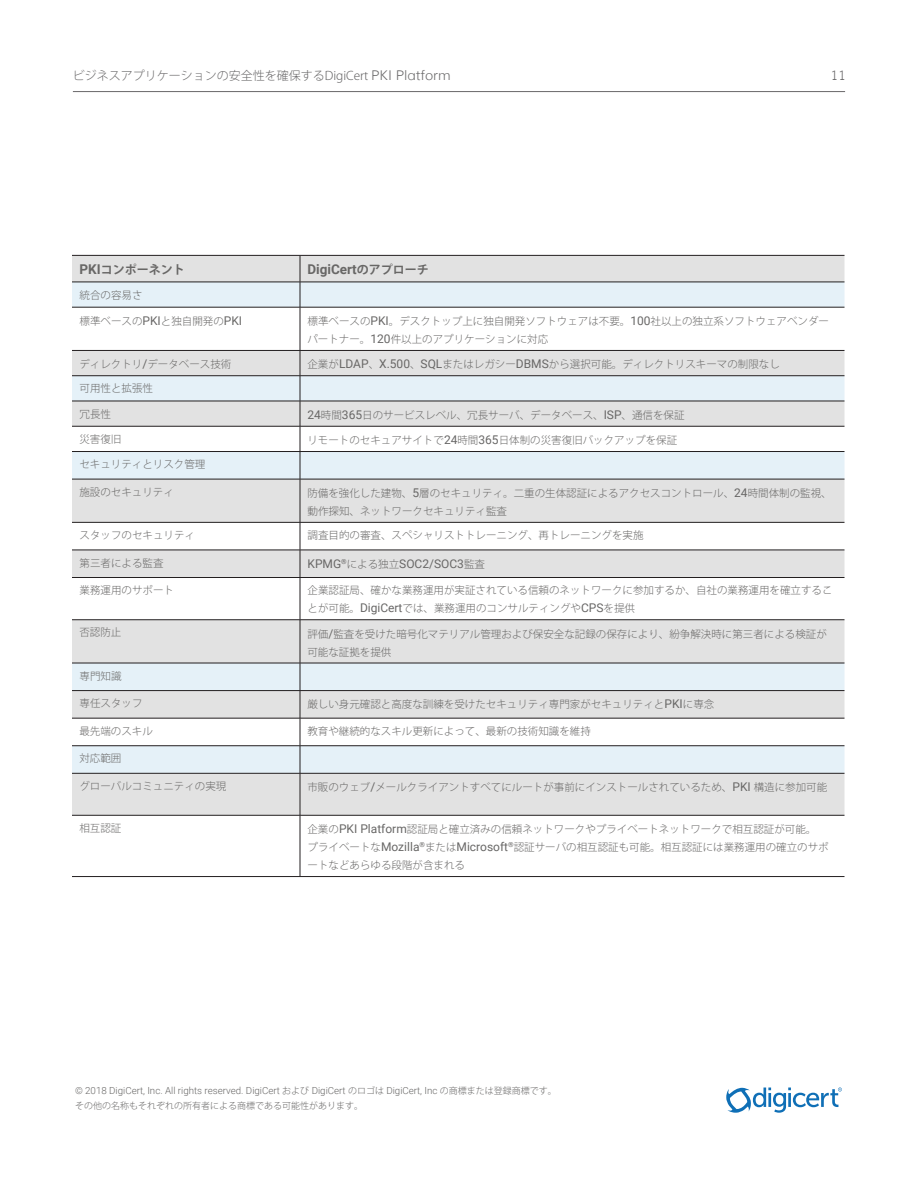
<style>
.page{position:relative;width:918px;height:1188px;background:#fff}
.page>*{position:absolute;margin:0;border:0;box-sizing:border-box;transform-origin:0 0}
.t1{font:700 13.5px "Roboto";color:#686766}
.t2{font:300 13.35px "Muli";color:#686768}
.t3{font:300 12px "Koz Go Pro";color:#686768}
.t4{font:12px "Roboto";color:#686766}
.t5{font:700 12px "Koz Go Pro";color:#686766}
.t6{font:300 10.5px/18px "Koz Go Pro";color:#686766}
.t7{font:300 9.75px "Roboto";color:#686766}
.t8{font:300 9px "Koz Go Pro";color:#686766}
.s1{font-family:"Muli";font-size:13.35px}
.s2{font-family:"Roboto";font-size:13.5px}
.s3{font-family:"Koz Go Pro";font-size:12px}
.s4{font-family:"Roboto";font-weight:400;font-size:12px}
.s5{font-family:"Koz Go Pro";font-weight:300;font-size:10.5px}
.s6{font-family:"Koz Go Pro";font-size:9px}
</style>
<div class="page">
<hr style="left:73px;top:91px;width:772px;height:1px;background:#696769">
<svg style="left:726px;top:1087px;width:116px;height:26px"></svg>
<hr style="left:300px;top:307px;width:1px;height:43px;background:#231f20">
<svg style="left:72px;top:256px;width:772px;height:51px;background:#dfe5e8"></svg>
<hr style="left:72px;top:307px;width:228px;height:1px;background:#231f20">
<hr style="left:300px;top:307px;width:544px;height:1px;background:#231f20">
<hr style="left:72px;top:876px;width:228px;height:1px;background:#231f20">
<hr style="left:300px;top:876px;width:544px;height:1px;background:#231f20">
<hr style="left:72px;top:282px;width:228px;height:1px;background:#231f20">
<hr style="left:300px;top:282px;width:544px;height:1px;background:#231f20">
<hr style="left:72px;top:255px;width:228px;height:1px;background:#231f20">
<hr style="left:300px;top:255px;width:544px;height:1px;background:#231f20">
<svg style="left:72px;top:350px;width:772px;height:227px"></svg>
<hr style="left:72px;top:577px;width:228px;height:1px;background:#231f20">
<hr style="left:300px;top:577px;width:544px;height:1px;background:#231f20">
<hr style="left:300px;top:578px;width:1px;height:42px;background:#231f20">
<hr style="left:72px;top:619px;width:228px;height:1px;background:#231f20">
<hr style="left:300px;top:619px;width:544px;height:1px;background:#231f20">
<svg style="left:72px;top:620px;width:772px;height:195px;background:#e1e4e6"></svg>
<hr style="left:300px;top:773px;width:1px;height:42px;background:#231f20">
<hr style="left:72px;top:815px;width:228px;height:1px;background:#231f20">
<hr style="left:300px;top:815px;width:544px;height:1px;background:#231f20">
<hr style="left:300px;top:815px;width:1px;height:61px;background:#231f20">
<p class="t3" style="left:73px;top:68px;width:379px">ビジネスアプリケーションの安全性を確保するDigiCert <span class="s1">PKI Platform</span></p>
<p class="t2" style="left:830px;top:68px;width:17px">11</p>
<p class="t5" style="left:80px;top:262px;width:107px"><span class="s2">PKI</span>コンポーネント</p>
<p class="t1" style="left:308px;top:260px;width:123px">DigiCert<span class="s3">のアプローチ</span></p>
<p class="t6" style="left:80px;top:286px;width:64px">統合の容易さ</p>
<p class="t6" style="left:80px;top:312px;width:164px">標準ベースの<span class="s4">PKI</span>と独自開発の<span class="s4">PKI</span></p>
<p class="t6" style="left:307px;top:312px;width:523px">標準ベースの<span class="s4">PKI</span>。デスクトップ上に独自開発ソフトウェアは不要。<span class="s4">100</span>社以上の独立系ソフトウェアベンダーパートナー。<span class="s4">120</span>件以上のアプリケーションに対応</p>
<p class="t6" style="left:79px;top:355px;width:153px">ディレクトリ<span class="s4">/</span>データベース技術</p>
<p class="t6" style="left:307px;top:355px;width:474px">企業が<span class="s4">LDAP</span>、<span class="s4">X.500</span>、<span class="s4">SQL</span>またはレガシー<span class="s4">DBMS</span>から選択可能。ディレクトリスキーマの制限なし</p>
<p class="t6" style="left:80px;top:380px;width:75px">可用性と拡張性</p>
<p class="t6" style="left:80px;top:405px;width:33px">冗長性</p>
<p class="t6" style="left:308px;top:406px;width:379px"><span class="s4">24</span>時間<span class="s4">365</span>日のサービスレベル、冗長サーバ、データベース、<span class="s4">ISP</span>、通信を保証</p>
<p class="t6" style="left:79px;top:430px;width:43px">災害復旧</p>
<p class="t6" style="left:307px;top:431px;width:371px">リモートのセキュアサイトで<span class="s4">24</span>時間<span class="s4">365</span>日体制の災害復旧バックアップを保証</p>
<p class="t6" style="left:79px;top:455px;width:127px">セキュリティとリスク管理</p>
<p class="t6" style="left:79px;top:483px;width:96px">施設のセキュリティ</p>
<p class="t6" style="left:307px;top:484px;width:526px">防備を強化した建物、<span class="s4">5</span>層のセキュリティ。二重の生体認証によるアクセスコントロール、<span class="s4">24</span>時間体制の監視、動作探知、ネットワークセキュリティ監査</p>
<p class="t6" style="left:80px;top:526px;width:117px">スタッフのセキュリティ</p>
<p class="t6" style="left:308px;top:526px;width:337px">調査目的の審査、スペシャリストトレーニング、再トレーニングを実施</p>
<p class="t6" style="left:80px;top:554px;width:85px">第三者による監査</p>
<p class="t4" style="left:308px;top:555px;width:179px">KPMG<sup>®</sup><span class="s5">による独立</span>SOC2/SOC3<span class="s5">監査</span></p>
<p class="t6" style="left:80px;top:581px;width:96px">業務運用のサポート</p>
<p class="t6" style="left:308px;top:581px;width:526px">企業認証局、確かな業務運用が実証されている信頼のネットワークに参加するか、自社の業務運用を確立することが可能。<span class="s4">DigiCert</span>では、業務運用のコンサルティングや<span class="s4">CPS</span>を提供</p>
<p class="t6" style="left:79px;top:624px;width:43px">否認防止</p>
<p class="t6" style="left:307px;top:625px;width:521px">評価<span class="s4">/</span>監査を受けた暗号化マテリアル管理および保安全な記録の保存により、紛争解決時に第三者による検証が可能な証拠を提供</p>
<p class="t6" style="left:80px;top:667px;width:43px">専門知識</p>
<p class="t6" style="left:80px;top:695px;width:64px">専任スタッフ</p>
<p class="t6" style="left:307px;top:696px;width:408px">厳しい身元確認と高度な訓練を受けたセキュリティ専門家がセキュリティと<span class="s4">PKI</span>に専念</p>
<p class="t6" style="left:79px;top:722px;width:75px">最先端のスキル</p>
<p class="t6" style="left:307px;top:722px;width:285px">教育や継続的なスキル更新によって、最新の技術知識を維持</p>
<p class="t6" style="left:79px;top:750px;width:43px">対応範囲</p>
<p class="t6" style="left:79px;top:777px;width:148px">グローバルコミュニティの実現</p>
<p class="t6" style="left:307px;top:778px;width:521px">市販のウェブ<span class="s4">/</span>メールクライアントすべてにルートが事前にインストールされているため、<span class="s4">PKI</span> 構造に参加可能</p>
<p class="t6" style="left:79px;top:819px;width:43px">相互認証</p>
<p class="t6" style="left:307px;top:820px;width:523px">企業の<span class="s4">PKI Platform</span>認証局と確立済みの信頼ネットワークやプライベートネットワークで相互認証が可能。プライベートな<span class="s4">Mozilla</span><sup>®</sup>または<span class="s4">Microsoft</span><sup>®</sup>認証サーバの相互認証も可能。相互認証には業務運用の確立のサポートなどあらゆる段階が含まれる</p>
<p class="t7" style="left:75px;top:1084px;width:483px">© 2018 DigiCert, Inc. All rights reserved. DigiCert <span class="s6">および</span> DigiCert <span class="s6">のロゴは</span> DigiCert, Inc <span class="s6">の商標または登録商標です。</span></p>
<p class="t8" style="left:75px;top:1100px;width:289px">その他の名称もそれぞれの所有者による商標である可能性があります。</p>
</div>
